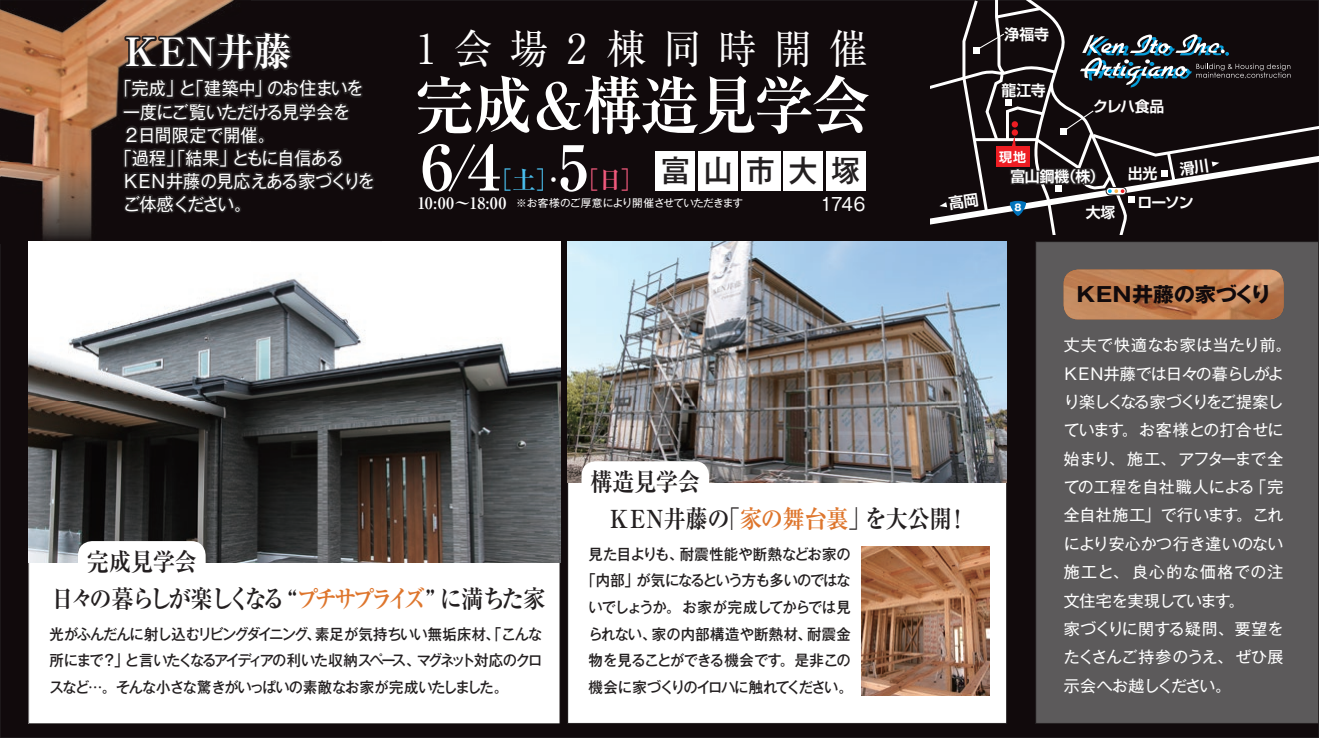
<style>
.page{position:relative;width:1319px;height:738px;background:#fff}
.page>*{position:absolute;margin:0;border:0;box-sizing:border-box;transform-origin:0 0}
.t1{font:700 63.25px "Ryumin Pr 6";letter-spacing:-.05em;color:#fff;scale:.95 1}
.t2{font:700 62px "Ryumin Pr 6";color:#fff;scale:.95 1}
.t3{font:40.75px "Ryumin Pr 6";letter-spacing:.44em;color:#fff;scale:.95 1}
.t4{font:700 39px "Ryumin Pr 6";letter-spacing:.01em;color:#fff}
.t5{font:500 30px "Gothic MB101 Pr 6";color:#231f20;scale:.95 1}
.t6{font:700 24.75px "Ryumin Pr 6";letter-spacing:-.16em;color:#231f20;scale:.9 1}
.t7{font:700 24.75px "Ryumin Pr 6";letter-spacing:-.035em;color:#231f20;scale:.9 1}
.t8{font:700 24.75px "Ryumin Pr 6";color:#4abfee;scale:.95 1}
.t9{font:700 24.75px "Ryumin Pr 6";letter-spacing:-.035em;color:#de762d;scale:.9 1}
.t10{font:700 20.25px "Gothic MB101 Pr 6";letter-spacing:-.015em;color:#110a0c;scale:1.05 1}
.t11{font:17.75px/23px "Gothic MB101 Pr 6";letter-spacing:-.015em;color:#fff;scale:.95 1}
.t12{font:17.75px "Gothic MB101 Pr 6";letter-spacing:.01em;color:#fff;scale:.95 1}
.t13{font:17.75px "Gothic MB101 Pr 6";letter-spacing:-.06em;color:#fff;scale:.95 1}
.t14{font:16px/28.2px "Gothic MB101 Pr 6";letter-spacing:-.005em;color:#fff}
.t15{font:16px "Gothic MB101 Pr 6";letter-spacing:-.03em;color:#fff}
.t16{font:16px "Gothic MB101 Pr 6";letter-spacing:-.09em;color:#fff}
.t17{font:16px "Gothic MB101 Pr 6";letter-spacing:.035em;color:#fff}
.t18{font:16px "Gothic MB101 Pr 6";letter-spacing:-.055em;color:#fff}
.t19{font:700 16px "Ryumin Pr 6";letter-spacing:.01em;color:#fff}
.t20{font:500 15px/26.5px "Gothic MB101 Pr 6";letter-spacing:-.07em;color:#231f20;scale:.95 1}
.t21{font:700 15px "Shin Go Pr 6 De";letter-spacing:-.015em;color:#fff}
.t22{font:500 15px "Gothic MB101 Pr 6";letter-spacing:-.135em;color:#231f20;scale:.95 1}
.t23{font:500 15px "Gothic MB101 Pr 6";letter-spacing:-.11em;color:#231f20;scale:.95 1}
.t24{font:500 15px "Gothic MB101 Pr 6";color:#231f20;scale:.95 1}
.t25{font:500 15px "Gothic MB101 Pr 6";letter-spacing:.015em;color:#231f20;scale:.95 1}
.t26{font:500 15px "Gothic MB101 Pr 6";letter-spacing:.025em;color:#231f20;scale:.95 1}
.t27{font:500 15px "Gothic MB101 Pr 6";letter-spacing:-.145em;color:#231f20;scale:.95 1}
.t28{font:700 13px "Shin Go Pr 6 De";color:#fff}
.t29{font:10.75px "Gothic MB101 Pr 6";letter-spacing:-.05em;color:#fff}
.t30{font:700 9.25px "Gothic MB101 Pr 6";color:#fff}
.s1{color:#fff}
.s2{color:#f0597c}
.s3{color:#231f20}
.s4{color:#de762d}
</style>
<div class="page">
<div style="left:0;top:0;width:1318px;height:737px;background:#110a0c"></div>
<svg style="left:28px;top:562px;width:532px;height:161px"></svg>
<img style="left:28px;top:243px;width:177px;height:319px">
<img style="left:205px;top:241px;width:355px;height:321px">
<div style="left:567px;top:241px;width:439px;height:481px;background:#fff"></div>
<div style="left:1035px;top:241px;width:283px;height:481px;background:#5c5a5b"></div>
<div style="left:1035px;top:241px;width:283px;height:482px;border:1px solid #231f20"></div>
<div style="left:656px;top:151px;width:38px;height:39px;background:#fff"></div>
<div style="left:698px;top:151px;width:39px;height:39px;background:#fff"></div>
<div style="left:741px;top:151px;width:39px;height:39px;background:#fff"></div>
<div style="left:783px;top:151px;width:39px;height:39px;background:#fff"></div>
<div style="left:826px;top:151px;width:39px;height:39px;background:#fff"></div>
<img style="left:567px;top:241px;width:439px;height:241px">
<img style="left:861px;top:546px;width:128px;height:148px">
<svg style="left:78px;top:540px;width:128px;height:43px"></svg>
<svg style="left:581px;top:461px;width:128px;height:22px"></svg>
<img style="left:1px;top:81px;width:250px;height:162px">
<img style="left:0;top:0;width:251px;height:81px">
<img style="left:0;top:81px;width:1px;height:162px">
<img style="left:28px;top:241px;width:223px;height:2px">
<svg style="left:121px;top:3px;width:256px;height:215px;background:#211918"></svg>
<img style="left:1063px;top:269px;width:220px;height:50px">
<svg style="left:930px;top:0;width:388px;height:234px;background:#292225"></svg>
<h3 class="t4" style="left:125px;top:21px;width:168px">KEN井藤</h3>
<p class="t11" style="left:267px;top:76px;width:103px">のお住まいを</p>
<p class="t11" style="left:115px;top:76px;width:73px">「完成」</p>
<p class="t11" style="left:123px;top:99px;width:240px">一度にご覧いただける見学会を</p>
<p class="t12" style="left:123px;top:120px;width:161px">２日間限定で開催。</p>
<p class="t13" style="left:232px;top:143px;width:118px">ともに自信ある</p>
<p class="t11" style="left:179px;top:76px;width:99px">「と建築中」</p>
<p class="t11" style="left:123px;top:145px;width:266px;text-indent:-8px">「過程」「結果」<br>KEN井藤の見応えある家づくりをご体感ください。</p>
<h3 class="t3" style="left:417px;top:17px;width:140px">1会場</h3>
<h1 class="t1" style="left:415px;top:55px;width:481px">完成＆構造見学会</h1>
<h3 class="t3" style="left:607px;top:17px;width:276px">棟同時開催</h3>
<h3 class="t3" style="left:567px;top:17px;width:22px">2</h3>
<h2 class="t2" style="left:407px;top:118px;width:113px">６/４</h2>
<h2 class="t2" style="left:558px;top:118px;width:33px">5</h2>
<h3 class="t8" style="left:488px;top:160px;width:165px">［土］<span class="s1">・</span><span class="s2">［日[</span></h3>
<h3 class="t5" style="left:661px;top:146px;width:32px">富</h3>
<h3 class="t5" style="left:703px;top:146px;width:32px">山</h3>
<h3 class="t5" style="left:746px;top:146px;width:32px">市</h3>
<p class="t19" style="left:417px;top:190px;width:90px">10:00~18:00</p>
<p class="t29" style="left:516px;top:194px;width:228px">※お客様のご厚意により開催させていただきます</p>
<h3 class="t5" style="left:788px;top:146px;width:32px">大</h3>
<h3 class="t5" style="left:831px;top:146px;width:32px">塚</h3>
<p class="t11" style="left:820px;top:191px;width:49px">1746</p>
<h3 class="t7" style="left:590px;top:461px;width:123px">構造見学会</h3>
<h3 class="t9" style="left:717px;top:498px;width:171px"><span class="s3">「</span>家の舞台裏<span class="s3">」</span></h3>
<h3 class="t7" style="left:610px;top:498px;width:134px">KEN井藤の</h3>
<h3 class="t7" style="left:864px;top:498px;width:98px">を大公開</h3>
<h3 class="t7" style="left:946px;top:498px;width:26px">!</h3>
<h3 class="t7" style="left:87px;top:541px;width:124px">完成見学会</h3>
<h3 class="t6" style="left:51px;top:578px;width:550px">日々の暮らしが楽しくなる “<span class="s4">プチサプライズ</span>” に満ちた家</h3>
<p class="t23" style="left:50px;top:620px;width:287px">光がふんだんに射し込むリビングダイニング、</p>
<p class="t24" style="left:315px;top:620px;width:241px">素足が気持ちいい無垢床材、「こんな</p>
<p class="t27" style="left:416px;top:647px;width:134px">マグネット対応のクロ</p>
<p class="t22" style="left:125px;top:647px;width:312px">と言いたくなるアイディアの利いた収納スペース、</p>
<p class="t20" style="left:50px;top:645px;width:484px">所にまで？」<br>スなど…。そんな小さな驚きがいっぱいの素敵なお家が完成いたしました。</p>
<p class="t25" style="left:679px;top:541px;width:181px">耐震性能や断熱などお家の</p>
<p class="t20" style="left:588px;top:539px;width:101px">見た目よりも、</p>
<p class="t20" style="left:581px;top:566px;width:285px">「内部」が気になるという方も多いのではな</p>
<p class="t20" style="left:588px;top:592px;width:278px">いでしょうか。お家が完成してからでは見</p>
<p class="t20" style="left:807px;top:619px;width:48px">耐震金</p>
<p class="t26" style="left:651px;top:620px;width:170px">家の内部構造や断熱材、</p>
<p class="t20" style="left:588px;top:619px;width:279px">られない、<br>物を見ることができる機会です。是非この機会に家づくりのイロハに触れてください。</p>
<p class="t21" style="left:1004px;top:22px;width:46px">浄福寺</p>
<p class="t21" style="left:1001px;top:78px;width:46px">龍江寺</p>
<p class="t28" style="left:998px;top:146px;width:28px">現地</p>
<p class="t21" style="left:1092px;top:93px;width:73px">クレハ食品</p>
<p class="t21" style="left:1010px;top:164px;width:61px">富山鋼機</p>
<p class="t21" style="left:1061px;top:164px;width:45px">（株）</p>
<p class="t30" style="left:1014px;top:199px;width:9px">8</p>
<p class="t21" style="left:1085px;top:200px;width:31px">大塚</p>
<p class="t21" style="left:1127px;top:161px;width:31px">出光</p>
<p class="t21" style="left:1137px;top:189px;width:58px">ローソン</p>
<h3 class="t10" style="left:1076px;top:277px;width:186px">KEN井藤の家づくり</h3>
<p class="t17" style="left:1063px;top:331px;width:229px">丈夫で快適なお家は当たり前。</p>
<p class="t15" style="left:1064px;top:360px;width:220px">KEN井藤では日々の暮らしがよ</p>
<p class="t16" style="left:1063px;top:388px;width:221px">り楽しくなる家づくりをご提案し</p>
<p class="t14" style="left:1063px;top:414px;width:221px">ています。お客様との打合せに</p>
<p class="t18" style="left:1063px;top:445px;width:221px">始まり、施工、アフターまで全</p>
<p class="t14" style="left:1250px;top:471px;width:35px">「完</p>
<p class="t14" style="left:1063px;top:471px;width:221px">ての工程を自社職人による<br>全自社施工」で行います。これにより安心かつ行き違いのない施工と、良心的な価格での注文住宅を実現しています。<br>家づくりに関する疑問、要望をたくさんご持参のうえ、ぜひ展示会へお越しください。</p>
</div>
